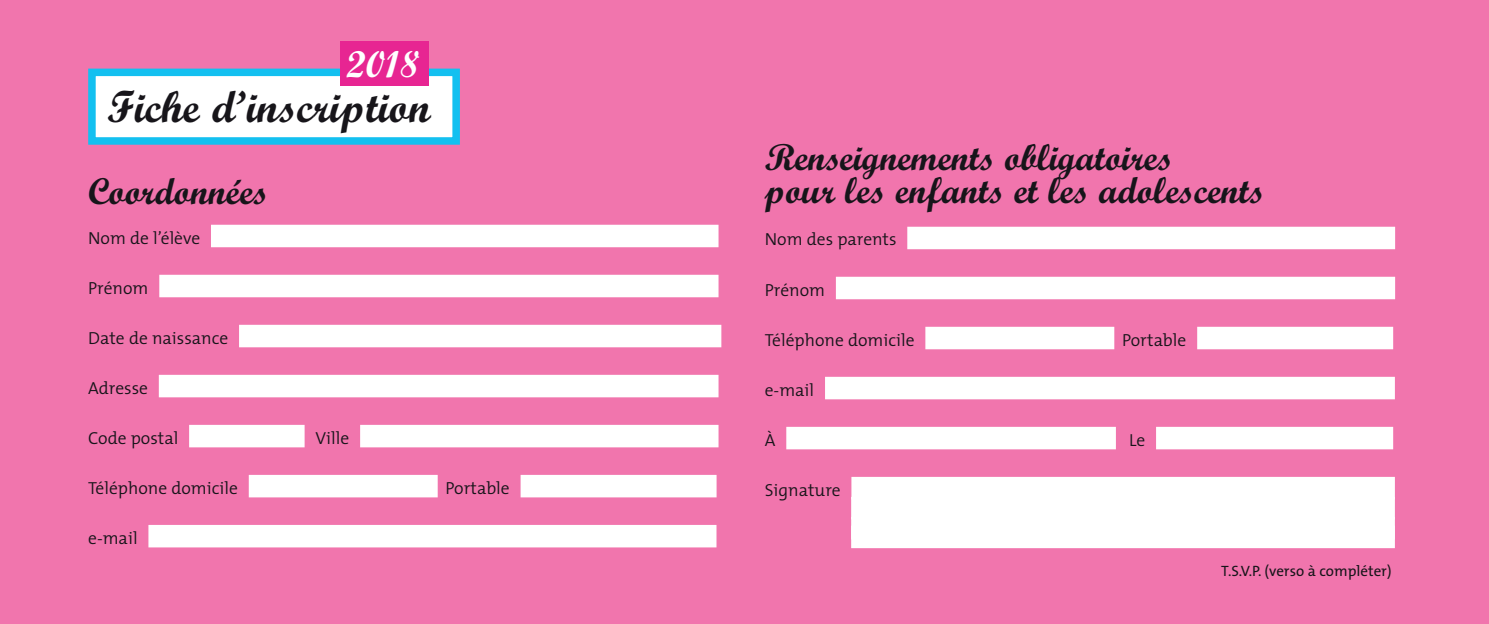
<style>
.page{position:relative;width:1489px;height:624px;background:#fff}
.page>*{position:absolute;margin:0;border:0;box-sizing:border-box;transform-origin:0 0}
.t1{font:700 45px "Script";color:#17151a}
.t2{font:700 37.5px/32.5px "Script";letter-spacing:-.005em;color:#17151a}
.t3{font:700 37.5px "Script";color:#fff}
.t4{font:300 17.5px "The Mix";color:#17151a}
.t5{font:15px "The Mix";color:#17151a}
</style>
<div class="page">
<div style="left:0;top:0;width:1488px;height:624px;background:#f175ad"></div>
<div style="left:88px;top:69px;width:372px;height:76px;background:#fff;border:8px solid #13c0f0"></div>
<div style="left:340px;top:41px;width:88px;height:45px;background:#e72592"></div>
<div style="left:211px;top:225px;width:507px;height:22px;background:#fff"></div>
<div style="left:159px;top:275px;width:559px;height:22px;background:#fff"></div>
<div style="left:239px;top:325px;width:482px;height:22px;background:#fff"></div>
<div style="left:159px;top:375px;width:559px;height:22px;background:#fff"></div>
<div style="left:189px;top:425px;width:115px;height:22px;background:#fff"></div>
<div style="left:360px;top:425px;width:358px;height:22px;background:#fff"></div>
<div style="left:249px;top:475px;width:188px;height:22px;background:#fff"></div>
<div style="left:520px;top:475px;width:196px;height:22px;background:#fff"></div>
<div style="left:148px;top:525px;width:568px;height:22px;background:#fff"></div>
<div style="left:907px;top:227px;width:487px;height:22px;background:#fff"></div>
<div style="left:835px;top:277px;width:559px;height:22px;background:#fff"></div>
<div style="left:925px;top:327px;width:189px;height:22px;background:#fff"></div>
<div style="left:1197px;top:327px;width:195px;height:22px;background:#fff"></div>
<div style="left:825px;top:377px;width:569px;height:22px;background:#fff"></div>
<div style="left:786px;top:427px;width:329px;height:22px;background:#fff"></div>
<div style="left:1155px;top:427px;width:237px;height:22px;background:#fff"></div>
<div style="left:851px;top:477px;width:543px;height:22px;background:#fff"></div>
<div style="left:851px;top:497px;width:543px;height:22px;background:#fff"></div>
<div style="left:851px;top:517px;width:543px;height:22px;background:#fff"></div>
<div style="left:851px;top:525px;width:543px;height:23px;background:#fff"></div>
<h2 class="t3" style="left:346px;top:41px;width:75px">2018</h2>
<h1 class="t1" style="left:107px;top:79px;width:325px">Fiche d’inscription</h1>
<h2 class="t2" style="left:88px;top:175px;width:182px">Coordonnées</h2>
<p class="t4" style="left:88px;top:223px;width:113px">Nom de l’élève</p>
<p class="t4" style="left:88px;top:273px;width:62px">Prénom</p>
<p class="t4" style="left:88px;top:323px;width:142px">Date de naissance</p>
<p class="t4" style="left:88px;top:373px;width:61px">Adresse</p>
<p class="t4" style="left:88px;top:423px;width:92px">Code postal</p>
<p class="t4" style="left:315px;top:423px;width:35px">Ville</p>
<p class="t4" style="left:88px;top:473px;width:151px">Téléphone domicile</p>
<p class="t4" style="left:445px;top:473px;width:66px">Portable</p>
<p class="t4" style="left:88px;top:523px;width:51px">e-mail</p>
<h2 class="t2" style="left:764px;top:141px;width:501px">Renseignements obligatoires<br>pour les enfants et les adolescents</h2>
<p class="t4" style="left:764px;top:225px;width:133px">Nom des parents</p>
<p class="t4" style="left:764px;top:275px;width:62px">Prénom</p>
<p class="t4" style="left:764px;top:325px;width:151px">Téléphone domicile</p>
<p class="t4" style="left:1122px;top:325px;width:66px">Portable</p>
<p class="t4" style="left:764px;top:375px;width:51px">e-mail</p>
<p class="t4" style="left:764px;top:425px;width:12px">À</p>
<p class="t4" style="left:1129px;top:425px;width:18px">Le</p>
<p class="t4" style="left:764px;top:475px;width:77px">Signature</p>
<p class="t5" style="left:1221px;top:559px;width:172px">T.S.V.P. (verso à compléter)</p>
</div>
